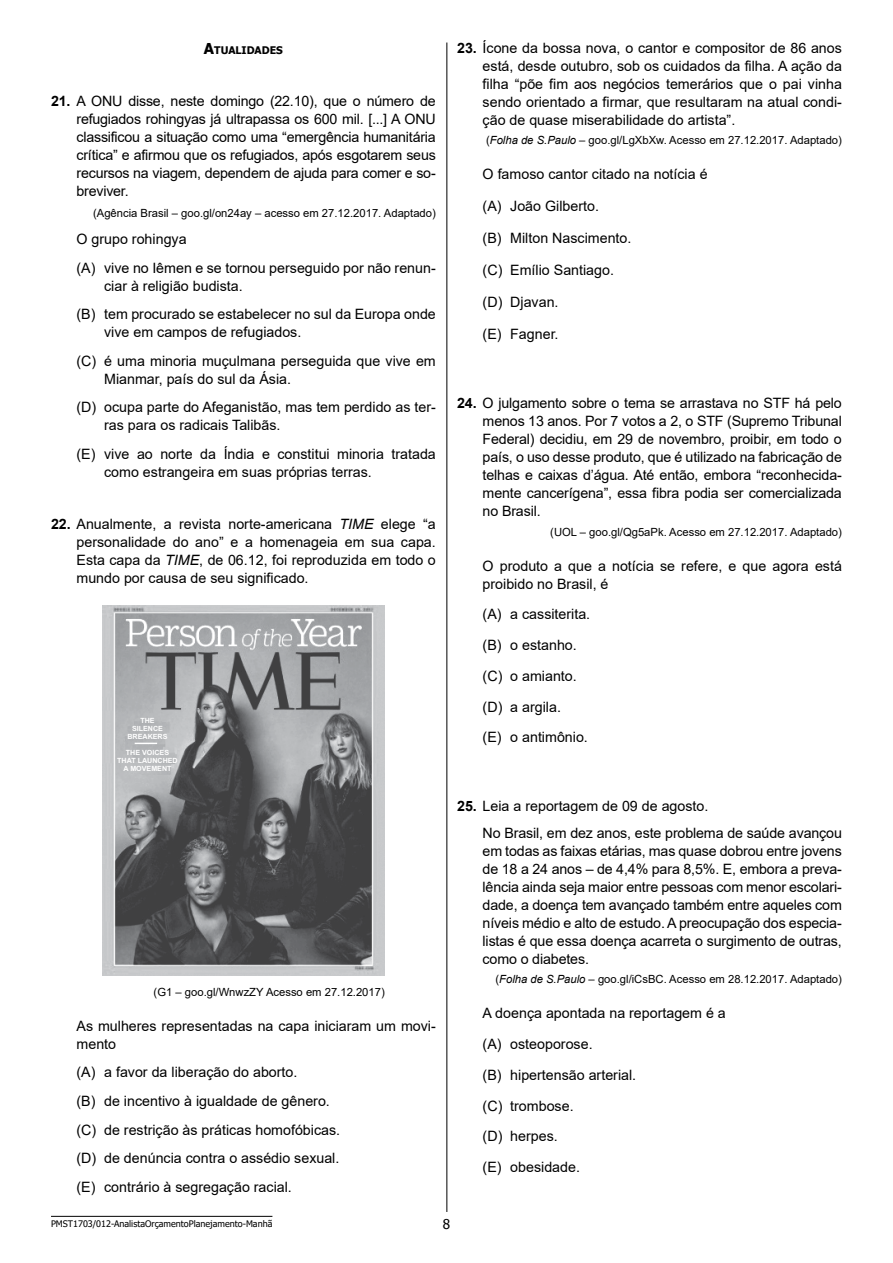
<style>
.page{position:relative;width:893px;height:1263px;background:#fff}
.page>*{position:absolute;margin:0;border:0;box-sizing:border-box;transform-origin:0 0}
.t1{font:14.25px/18px "Arial";color:#000}
.t2{font:13.5px "Tahoma";color:#000}
.t3{font:11.25px "Arial";color:#000}
.t4{font:700 10.5px "Tahoma";color:#000}
.t5{font:9px "Tahoma";color:#000}
.t6{font:700 7.2px/7.9px "Arial";color:#fff;text-align:center}
.s1{font-size:15px}
.s2{font-weight:700}
.s3{font-style:italic}
</style>
<div class="page">
<hr style="left:51px;top:1216px;width:221px;height:1px;background:#000">
<hr style="left:446px;top:43px;width:1px;height:1169px;background:#000">
<img style="left:102px;top:606px;width:283px;height:370px">
<svg style="left:135px;top:743px;width:22px;height:1px"></svg>
<p class="t4" style="left:204px;top:43px;width:80px"><span class="s1">A</span>TUALIDADES</p>
<p class="t1" style="left:77px;top:92px;width:361px;text-align:justify;text-indent:-26px"><span class="s2">21.</span> A ONU disse, neste domingo (22.10), que o número de refugiados rohingyas já ultrapassa os 600 mil. [...] A ONU classificou a situação como uma “emergência humanitária crítica” e afirmou que os refugiados, após esgotarem seus recursos na viagem, dependem de ajuda para comer e so&shy;breviver.</p>
<p class="t3" style="left:93px;top:206px;width:344px">(Agência Brasil – goo.gl/on24ay – acesso em 27.12.2017. Adaptado)</p>
<p class="t1" style="left:77px;top:224px;width:361px;line-height:28.7px">O grupo rohingya<br>(A) vive no Iêmen e se tornou perseguido por não renun-</p>
<p class="t1" style="left:77px;top:271px;width:361px;line-height:28.7px;text-indent:28px">ciar à religião budista.<br>(B) tem procurado se estabelecer no sul da Europa onde</p>
<p class="t1" style="left:77px;top:318px;width:361px;line-height:28.7px;text-indent:28px">vive em campos de refugiados.<br>(C) é uma minoria muçulmana perseguida que vive em</p>
<p class="t1" style="left:77px;top:364px;width:361px;line-height:28.7px;text-indent:28px">Mianmar, país do sul da Ásia.<br>(D) ocupa parte do Afeganistão, mas tem perdido as ter-</p>
<p class="t1" style="left:77px;top:411px;width:361px;line-height:28.7px;text-indent:28px">ras para os radicais Talibãs.<br>(E) vive ao norte da Índia e constitui minoria tratada</p>
<p class="t1" style="left:104px;top:463px;width:269px">como estrangeira em suas próprias terras.</p>
<p class="t1" style="left:77px;top:515px;width:361px;text-align:justify;text-indent:-26px"><span class="s2">22.</span> Anualmente, a revista norte-americana <span class="s3">TIME</span> elege “a personalidade do ano” e a homenageia em sua capa.<br>Esta capa da <span class="s3">TIME</span>, de 06.12, foi reproduzida em todo o mundo por causa de seu significado.</p>
<p class="t6" style="left:128px;top:716px;width:41px">THE<br>SILENCE<br>BREAKERS</p>
<p class="t6" style="left:117px;top:748px;width:62px">THE VOICES<br>THAT LAUNCHED<br>A MOVEMENT</p>
<p class="t3" style="left:154px;top:984px;width:233px">(G1 – goo.gl/WnwzZY Acesso em 27.12.2017)</p>
<p class="t1" style="left:77px;top:1017px;width:361px">As mulheres representadas na capa iniciaram um movi&shy;mento</p>
<p class="t1" style="left:77px;top:1058px;width:265px;line-height:28.7px">(A) a favor da liberação do aborto.<br>(B) de incentivo à igualdade de gênero. (C) de restrição às práticas homofóbicas. (D) de denúncia contra o assédio sexual. (E) contrário à segregação racial.</p>
<p class="t1" style="left:483px;top:39px;width:361px;text-align:justify;text-indent:-26px"><span class="s2">23.</span> Ícone da bossa nova, o cantor e compositor de 86 anos está, desde outubro, sob os cuidados da filha. A ação da filha “põe fim aos negócios temerários que o pai vinha sendo orientado a firmar, que resultaram na atual condi&shy;ção de quase miserabilidade do artista”.</p>
<p class="t3" style="left:486px;top:132px;width:357px">(<span class="s3">Folha de S.Paulo</span> – goo.gl/LgXbXw. Acesso em 27.12.2017. Adaptado)</p>
<p class="t1" style="left:483px;top:165px;width:226px">O famoso cantor citado na notícia é</p>
<p class="t1" style="left:483px;top:197px;width:118px">(A) João Gilberto.</p>
<p class="t1" style="left:483px;top:229px;width:150px">(B) Milton Nascimento.</p>
<p class="t1" style="left:483px;top:261px;width:133px">(C) Emílio Santiago.</p>
<p class="t1" style="left:483px;top:293px;width:77px">(D) Djavan.</p>
<p class="t1" style="left:483px;top:325px;width:77px">(E) Fagner.</p>
<p class="t1" style="left:483px;top:394px;width:361px;text-align:justify;text-indent:-26px"><span class="s2">24.</span> O julgamento sobre o tema se arrastava no STF há pelo menos 13 anos. Por 7 votos a 2, o STF (Supremo Tribunal Federal) decidiu, em 29 de novembro, proibir, em todo o país, o uso desse produto, que é utilizado na fabricação de telhas e caixas d’água. Até então, embora “reconhecida&shy;mente cancerígena”, essa fibra podia ser comercializada no Brasil.</p>
<p class="t3" style="left:550px;top:524px;width:293px">(UOL – goo.gl/Qg5aPk. Acesso em 27.12.2017. Adaptado)</p>
<p class="t1" style="left:483px;top:557px;width:361px">O produto a que a notícia se refere, e que agora está proibido no Brasil, é</p>
<p class="t1" style="left:483px;top:599px;width:109px;line-height:30.8px">(A) a cassiterita. (B) o estanho. (C) o amianto. (D) a argila.<br>(E) o antimônio.</p>
<p class="t1" style="left:483px;top:793px;width:361px;line-height:26.5px;text-indent:-26px"><span class="s2">25.</span> Leia a reportagem de 09 de agosto.<br>No Brasil, em dez anos, este problema de saúde avançou</p>
<p class="t1" style="left:483px;top:842px;width:361px;text-align:justify">em todas as faixas etárias, mas quase dobrou entre jovens de 18 a 24 anos – de 4,4% para 8,5%. E, embora a preva&shy;lência ainda seja maior entre pessoas com menor escolari&shy;dade, a doença tem avançado também entre aqueles com níveis médio e alto de estudo. A preocupação dos especia&shy;listas é que essa doença acarreta o surgimento de outras, como o diabetes.</p>
<p class="t3" style="left:495px;top:971px;width:348px">(<span class="s3">Folha de S.Paulo</span> – goo.gl/iCsBC. Acesso em 28.12.2017. Adaptado)</p>
<p class="t1" style="left:483px;top:998px;width:245px;line-height:30.8px">A doença apontada na reportagem é a (A) osteoporose.<br>(B) hipertensão arterial.<br>(C) trombose.<br>(D) herpes.<br>(E) obesidade.</p>
<p class="t5" style="left:51px;top:1218px;width:223px">PMST1703/012-AnalistaOrçamentoPlanejamento-Manhã</p>
<p class="t2" style="left:443px;top:1215px;width:9px">8</p>
</div>
